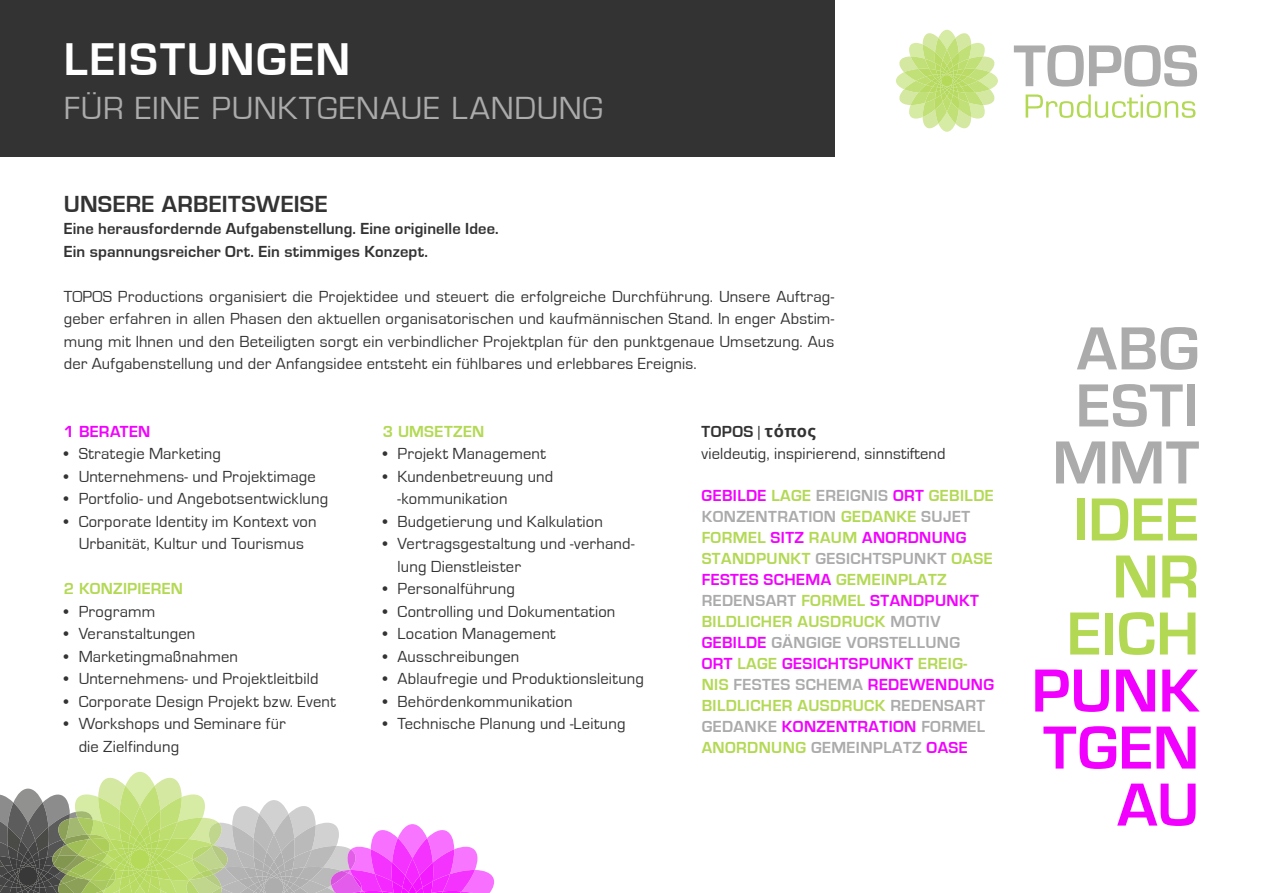
<style>
.page{position:relative;width:1263px;height:893px;background:#fff}
.page>*{position:absolute;margin:0;border:0;box-sizing:border-box;transform-origin:0 0}
.t1{font:700 63px/57px "Eurostile";letter-spacing:.01em;color:#ababab;text-align:center}
.t2{font:700 63px/57px "Eurostile";letter-spacing:.005em;color:#b3d954;text-align:right}
.t3{font:700 63px/57px "Eurostile";letter-spacing:-.005em;color:#f200ff;text-align:right}
.t4{font:700 47.25px "Eurostile";letter-spacing:.03em;color:#fff}
.t5{font:33px "Eurostile";letter-spacing:.025em;color:#ababab}
.t6{font:700 24px "Eurostile";letter-spacing:.015em;color:#333}
.t7{font:16.5px/22.5px "Eurostile";letter-spacing:.01em;color:#333}
.t8{font:700 16.5px/21px "Eurostile";letter-spacing:.025em;color:#b3d954}
.t9{font:700 16.5px/22.5px "Eurostile";letter-spacing:.01em;color:#333}
.t10{font:700 16.5px "Eurostile";letter-spacing:.015em;color:#f200ff}
.s1{font-weight:700}
.s2{font-family:"Open Sans";font-weight:700}
.s3{color:#f200ff}
.s4{color:#ababab}
</style>
<div class="page">
<svg style="left:0;top:772px;width:495px;height:121px"></svg>
<div style="left:0;top:0;width:834px;height:157px;background:#333"></div>
<svg style="left:1014px;top:45px;width:183px;height:42px"></svg>
<svg style="left:1025px;top:94px;width:170px;height:24px"></svg>
<svg style="left:896px;top:30px;width:102px;height:102px"></svg>
<h2 class="t4" style="left:64px;top:34px;width:288px">LEISTUNGEN</h2>
<h3 class="t5" style="left:64px;top:90px;width:541px">FÜR EINE PUNKTGENAUE LANDUNG</h3>
<h3 class="t6" style="left:64px;top:191px;width:265px">UNSERE ARBEITSWEISE</h3>
<p class="t9" style="left:64px;top:218px;width:436px">Eine herausfordernde Aufgabenstellung. Eine originelle Idee.<br>Ein spannungsreicher Ort. Ein stimmiges Konzept.</p>
<p class="t7" style="left:64px;top:285px;width:772px;text-align:justify">TOPOS Productions organisiert die Projektidee und steuert die erfolgreiche Durchführung. Unsere Auftrag&shy;geber erfahren in allen Phasen den aktuellen organisatorischen und kaufmännischen Stand. In enger Abstim&shy;mung mit Ihnen und den Beteiligten sorgt ein verbindlicher Projektplan für den punktgenaue Umsetzung. Aus der Aufgabenstellung und der Anfangsidee entsteht ein fühlbares und erlebbares Ereignis.</p>
<p class="t10" style="left:64px;top:422px;width:88px">1 BERATEN</p>
<p class="t7" style="left:64px;top:443px;width:159px">• Strategie Marketing</p>
<p class="t7" style="left:64px;top:465px;width:254px">• Unternehmens- und Projektimage</p>
<p class="t7" style="left:64px;top:488px;width:266px">• Portfolio- und Angebotsentwicklung</p>
<p class="t7" style="left:64px;top:510px;width:254px;text-align:center">• Corporate Identity im Kontext von<br>Urbanität, Kultur und Tourismus</p>
<p class="t8" style="left:64px;top:578px;width:121px">2 KONZIPIEREN</p>
<p class="t7" style="left:64px;top:600px;width:93px">• Programm</p>
<p class="t7" style="left:64px;top:623px;width:133px">• Veranstaltungen</p>
<p class="t7" style="left:64px;top:645px;width:176px">• Marketingmaßnahmen</p>
<p class="t7" style="left:64px;top:668px;width:256px">• Unternehmens- und Projektleitbild</p>
<p class="t7" style="left:64px;top:690px;width:273px">• Corporate Design Projekt bzw. Event</p>
<p class="t7" style="left:79px;top:713px;width:209px;text-indent:-15px">• Workshops und Seminare für die Zielfindung</p>
<p class="t8" style="left:383px;top:421px;width:103px">3 UMSETZEN</p>
<p class="t7" style="left:383px;top:443px;width:165px">• Projekt Management</p>
<p class="t7" style="left:398px;top:465px;width:157px;text-indent:-15px">• Kundenbetreuung und -kommunikation</p>
<p class="t7" style="left:383px;top:510px;width:222px">• Budgetierung und Kalkulation</p>
<p class="t7" style="left:398px;top:533px;width:238px;text-indent:-15px">• Vertragsgestaltung und -verhand&shy;lung Dienstleister</p>
<p class="t7" style="left:383px;top:578px;width:134px">• Personalführung</p>
<p class="t7" style="left:383px;top:600px;width:234px">• Controlling und Dokumentation</p>
<p class="t7" style="left:383px;top:623px;width:174px">• Location Management</p>
<p class="t7" style="left:383px;top:645px;width:138px">• Ausschreibungen</p>
<p class="t7" style="left:383px;top:668px;width:263px">• Ablaufregie und Produktionsleitung</p>
<p class="t7" style="left:383px;top:690px;width:191px">• Behördenkommunikation</p>
<p class="t7" style="left:383px;top:713px;width:244px">• Technische Planung und -Leitung</p>
<p class="t7" style="left:702px;top:420px;width:245px"><span class="s1">TOPOS</span> | <span class="s2">τόπος<br></span>vieldeutig, inspirierend, sinnstiftend</p>
<p class="t8" style="left:702px;top:485px;width:294px"><span class="s3">GEBILDE</span> LAGE <span class="s4">EREIGNIS</span> <span class="s3">ORT</span> GEBILDE<br><span class="s4">KONZENTRATION</span> GEDANKE <span class="s4">SUJET<br></span>FORMEL <span class="s3">SITZ</span> RAUM <span class="s3">ANORDNUNG<br></span>STANDPUNKT <span class="s4">GESICHTSPUNKT</span> OASE<br><span class="s3">FESTES SCHEMA</span> GEMEINPLATZ<br><span class="s4">REDENSART</span> FORMEL <span class="s3">STANDPUNKT<br></span>BILDLICHER AUSDRUCK <span class="s4">MOTIV<br></span><span class="s3">GEBILDE</span> <span class="s4">GÄNGIGE VORSTELLUNG<br></span><span class="s3">ORT</span> LAGE <span class="s3">GESICHTSPUNKT</span> EREIG-<br>NIS <span class="s4">FESTES SCHEMA</span> <span class="s3">REDEWENDUNG<br></span>BILDLICHER AUSDRUCK <span class="s4">REDENSART<br>GEDANKE</span> <span class="s3">KONZENTRATION</span> <span class="s4">FORMEL<br></span>ANORDNUNG <span class="s4">GEMEINPLATZ</span> <span class="s3">OASE</span></p>
<h1 class="t1" style="left:1052px;top:321px;width:148px">ABG<br>ESTI<br>MMT</h1>
<h1 class="t2" style="left:1067px;top:492px;width:133px">IDEE<br>NR<br>EICH</h1>
<h1 class="t3" style="left:1031px;top:663px;width:169px">PUNK<br>TGEN<br>AU</h1>
</div>
